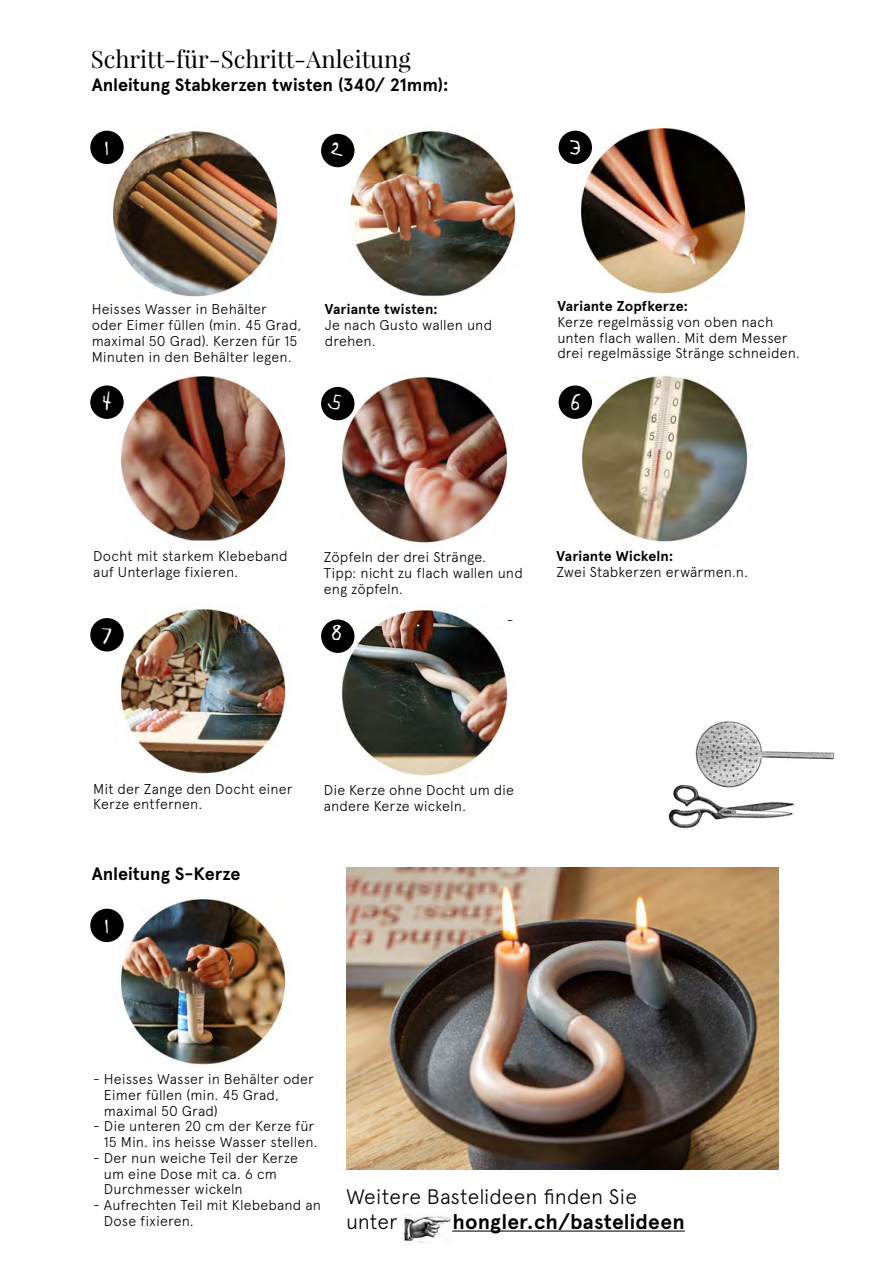
<style>
.page{position:relative;width:893px;height:1263px;background:#fff}
.page>*{position:absolute;margin:0;border:0;box-sizing:border-box;transform-origin:0 0}
.t1{font:28.8px "Boopee";color:#fff}
.t2{font:24px "Playfair Display";color:#000}
.t3{font:300 21px/25.2px "Apercu";letter-spacing:-.005em;color:#000}
.t4{font:700 21px "Apercu";letter-spacing:.01em;color:#000}
.t5{font:700 18px "Apercu";letter-spacing:-.005em;color:#000}
.t6{font:300 14.25px/15.8px "Apercu";letter-spacing:.01em;color:#000}
.t7{font:700 14.25px "Apercu";letter-spacing:.01em;color:#000}
</style>
<div class="page">
<img style="left:337px;top:376px;width:171px;height:167px">
<div style="left:321px;top:387px;width:33px;height:33px;background:#000;border-radius:50%"></div>
<img style="left:341px;top:608px;width:167px;height:168px">
<div style="left:321px;top:619px;width:33px;height:34px;background:#000;border-radius:50%"></div>
<img style="left:579px;top:375px;width:169px;height:167px">
<div style="left:559px;top:385px;width:33px;height:34px;background:#000;border-radius:50%"></div>
<img style="left:107px;top:130px;width:173px;height:167px">
<img style="left:345px;top:130px;width:171px;height:167px">
<div style="left:90px;top:131px;width:34px;height:33px;background:#000;border-radius:50%"></div>
<div style="left:321px;top:134px;width:33px;height:33px;background:#000;border-radius:50%"></div>
<img style="left:575px;top:128px;width:176px;height:166px">
<div style="left:559px;top:131px;width:33px;height:33px;background:#000;border-radius:50%"></div>
<img style="left:117px;top:375px;width:169px;height:167px">
<div style="left:90px;top:385px;width:34px;height:34px;background:#000;border-radius:50%"></div>
<img style="left:115px;top:603px;width:176px;height:171px">
<div style="left:90px;top:618px;width:34px;height:33px;background:#000;border-radius:50%"></div>
<img style="left:115px;top:899px;width:171px;height:167px">
<div style="left:90px;top:909px;width:34px;height:33px;background:#000;border-radius:50%"></div>
<img style="left:346px;top:867px;width:432px;height:302px">
<img style="left:668px;top:721px;width:167px;height:108px">
<img style="left:404px;top:1214px;width:46px;height:28px">
<hr style="left:452px;top:1230px;width:233px;height:1px;background:#000">
<h2 class="t2" style="left:91px;top:44px;width:322px">Schritt-für-Schritt-Anleitung</h2>
<p class="t5" style="left:92px;top:74px;width:359px">Anleitung Stabkerzen twisten (340/ 21mm):</p>
<h1 class="t1" style="left:105px;top:131px;width:6px">1</h1>
<h1 class="t1" style="left:331px;top:131px;width:14px">2</h1>
<h1 class="t1" style="left:569px;top:131px;width:13px">3</h1>
<p class="t6" style="left:92px;top:301px;width:211px">Heisses Wasser in Behälter<br>oder Eimer füllen (min. 45 Grad, maximal 50 Grad). Kerzen für 15<br>Minuten in den Behälter legen.</p>
<h1 class="t1" style="left:103px;top:386px;width:9px">4</h1>
<p class="t7" style="left:325px;top:301px;width:115px">Variante twisten:</p>
<p class="t6" style="left:325px;top:317px;width:169px">Je nach Gusto wallen und drehen.</p>
<h1 class="t1" style="left:332px;top:384px;width:11px">5</h1>
<p class="t7" style="left:557px;top:298px;width:133px">Variante Zopfkerze:</p>
<p class="t6" style="left:557px;top:314px;width:244px">Kerze regelmässig von oben nach unten flach wallen. Mit dem Messer drei regelmässige Stränge schneiden.</p>
<h1 class="t1" style="left:571px;top:386px;width:11px">6</h1>
<p class="t6" style="left:93px;top:548px;width:196px">Docht mit starkem Klebeband auf Unterlage fixieren.</p>
<h1 class="t1" style="left:103px;top:618px;width:10px">7</h1>
<p class="t6" style="left:324px;top:549px;width:200px">Zöpfeln der drei Stränge.<br>Tipp: nicht zu flach wallen und eng zöpfeln.</p>
<h1 class="t1" style="left:332px;top:616px;width:12px">8</h1>
<p class="t6" style="left:507px;top:612px;width:8px">-</p>
<p class="t7" style="left:556px;top:547px;width:119px">Variante Wickeln:</p>
<p class="t6" style="left:556px;top:564px;width:193px">Zwei Stabkerzen erwärmen.n.</p>
<p class="t6" style="left:93px;top:780px;width:201px">Mit der Zange den Docht einer<br>Kerze entfernen.</p>
<p class="t5" style="left:92px;top:863px;width:150px">Anleitung S-Kerze</p>
<h1 class="t1" style="left:105px;top:909px;width:6px">1</h1>
<p class="t6" style="left:324px;top:782px;width:192px">Die Kerze ohne Docht um die andere Kerze wickeln.</p>
<p class="t6" style="left:104px;top:1071px;width:212px;text-indent:-11px">- Heisses Wasser in Behälter oder<br>Eimer füllen (min. 45 Grad, maximal 50 Grad)</p>
<p class="t6" style="left:93px;top:1118px;width:226px;text-align:right">- Die unteren 20 cm der Kerze für<br>15 Min. ins heisse Wasser stellen.</p>
<p class="t6" style="left:104px;top:1150px;width:196px;text-indent:-11px">- Der nun weiche Teil der Kerze um eine Dose mit ca. 6 cm<br>Durchmesser wickeln</p>
<p class="t6" style="left:104px;top:1197px;width:219px;text-indent:-11px">- Aufrechten Teil mit Klebeband an<br>Dose fixieren.</p>
<h3 class="t3" style="left:346px;top:1183px;width:292px">Weitere Bastelideen finden Sie unter</h3>
<h3 class="t4" style="left:452px;top:1209px;width:234px">hongler.ch/bastelideen</h3>
</div>
